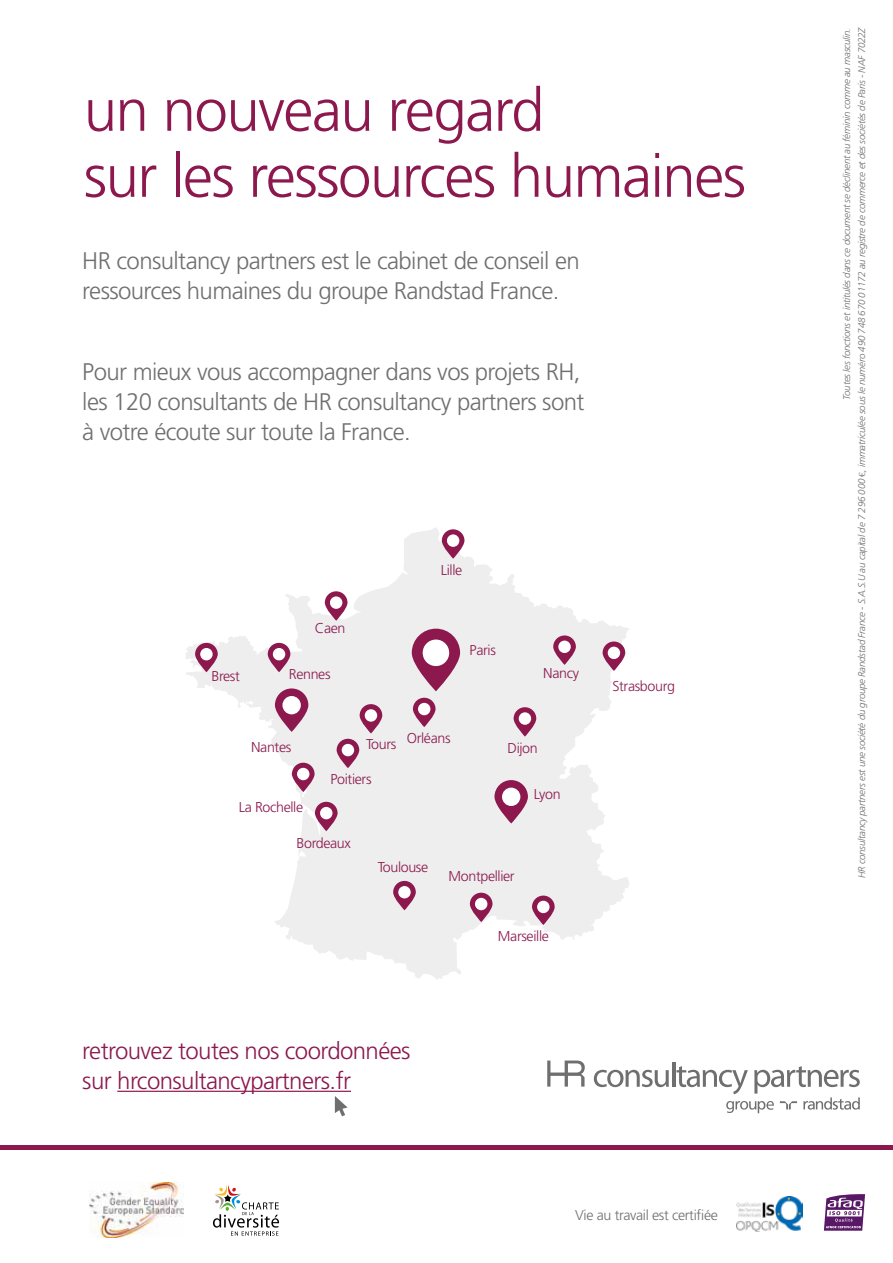
<style>
.page{position:relative;width:893px;height:1263px;background:#fff}
.page>*{position:absolute;margin:0;border:0;box-sizing:border-box;transform-origin:0 0}
.t1{font:300 60px/66px "Frutiger";letter-spacing:-.025em;color:#8c184e}
.t2{font:300 24px/30px "Frutiger";letter-spacing:-.025em;color:#706f6f}
.t3{font:300 24px/30px "Frutiger";letter-spacing:-.025em;color:#8c184e}
.t4{font:300 14.25px "Frutiger";letter-spacing:-.025em;color:#8c184e}
.t5{font:300 14.25px "Frutiger";letter-spacing:-.025em;color:#706f6f}
.t6{font:italic 300 9.75px/15px "Frutiger";letter-spacing:-.025em;color:#706f6f;text-align:right}
.s1{font-family:"Minion Pro";font-weight:400;font-style:normal}
</style>
<div class="page">
<hr style="left:117px;top:1091px;width:234px;height:1px;background:#8c184e">
<svg style="left:547px;top:1060px;width:38px;height:26px"></svg>
<svg style="left:594px;top:1070px;width:75px;height:17px"></svg>
<hr style="left:672px;top:1062px;width:3px;height:25px;background:#706f6f">
<svg style="left:676px;top:1066px;width:184px;height:47px"></svg>
<hr style="left:0;top:1145px;width:893px;height:4px;background:#8c184e">
<img style="left:90px;top:1183px;width:94px;height:54px">
<svg style="left:824px;top:1194px;width:41px;height:37px"></svg>
<svg style="left:213px;top:1185px;width:66px;height:51px"></svg>
<svg style="left:335px;top:1096px;width:13px;height:20px"></svg>
<img style="left:736px;top:1197px;width:67px;height:35px">
<svg style="left:186px;top:528px;width:443px;height:451px;fill:#eee"></svg>
<svg style="left:412px;top:629px;width:48px;height:62px;background:#a44d75"></svg>
<div style="left:423px;top:639px;width:26px;height:27px;background:#fff;border-radius:50%"></div>
<svg style="left:442px;top:529px;width:22px;height:30px"></svg>
<div style="left:447px;top:534px;width:12px;height:13px;background:#fff;border-radius:50%"></div>
<svg style="left:195px;top:643px;width:23px;height:29px"></svg>
<div style="left:200px;top:648px;width:13px;height:12px;background:#fff;border-radius:50%"></div>
<svg style="left:268px;top:643px;width:22px;height:29px"></svg>
<div style="left:273px;top:648px;width:12px;height:12px;background:#fff;border-radius:50%"></div>
<svg style="left:315px;top:802px;width:23px;height:29px"></svg>
<div style="left:320px;top:807px;width:12px;height:12px;background:#fff;border-radius:50%"></div>
<svg style="left:470px;top:893px;width:22px;height:29px"></svg>
<div style="left:475px;top:898px;width:12px;height:12px;background:#fff;border-radius:50%"></div>
<svg style="left:494px;top:780px;width:34px;height:43px"></svg>
<div style="left:502px;top:788px;width:18px;height:18px;background:#fff;border-radius:50%"></div>
<svg style="left:275px;top:688px;width:33px;height:44px"></svg>
<div style="left:282px;top:696px;width:19px;height:18px;background:#fff;border-radius:50%"></div>
<svg style="left:532px;top:895px;width:23px;height:30px"></svg>
<div style="left:537px;top:901px;width:13px;height:12px;background:#fff;border-radius:50%"></div>
<svg style="left:514px;top:707px;width:22px;height:30px"></svg>
<div style="left:519px;top:712px;width:12px;height:13px;background:#fff;border-radius:50%"></div>
<svg style="left:413px;top:698px;width:23px;height:29px"></svg>
<div style="left:418px;top:703px;width:12px;height:12px;background:#fff;border-radius:50%"></div>
<svg style="left:360px;top:704px;width:22px;height:29px"></svg>
<div style="left:365px;top:709px;width:12px;height:13px;background:#fff;border-radius:50%"></div>
<svg style="left:337px;top:739px;width:22px;height:29px"></svg>
<div style="left:342px;top:744px;width:12px;height:12px;background:#fff;border-radius:50%"></div>
<svg style="left:292px;top:763px;width:23px;height:29px"></svg>
<div style="left:297px;top:768px;width:12px;height:12px;background:#fff;border-radius:50%"></div>
<svg style="left:393px;top:881px;width:23px;height:29px"></svg>
<div style="left:398px;top:886px;width:13px;height:12px;background:#fff;border-radius:50%"></div>
<svg style="left:553px;top:635px;width:23px;height:30px"></svg>
<div style="left:558px;top:641px;width:13px;height:12px;background:#fff;border-radius:50%"></div>
<svg style="left:603px;top:641px;width:22px;height:30px"></svg>
<div style="left:608px;top:647px;width:12px;height:12px;background:#fff;border-radius:50%"></div>
<svg style="left:325px;top:591px;width:22px;height:30px"></svg>
<div style="left:330px;top:596px;width:12px;height:13px;background:#fff;border-radius:50%"></div>
<h1 class="t1" style="left:84px;top:78px;width:664px">un nouveau regard<br>sur les ressources humaines</h1>
<h2 class="t2" style="left:82px;top:246px;width:499px">HR consultancy partners est le cabinet de conseil en ressources humaines du groupe Randstad France.</h2>
<h2 class="t2" style="left:82px;top:357px;width:504px">Pour mieux vous accompagner dans vos projets RH, les 120 consultants de HR consultancy partners sont à votre écoute sur toute la France.</h2>
<h3 class="t4" style="left:315px;top:620px;width:32px">Caen</h3>
<h3 class="t4" style="left:211px;top:668px;width:30px">Brest</h3>
<h3 class="t4" style="left:289px;top:666px;width:43px">Rennes</h3>
<h3 class="t4" style="left:441px;top:562px;width:23px">Lille</h3>
<h3 class="t4" style="left:470px;top:642px;width:28px">Paris</h3>
<h3 class="t4" style="left:543px;top:664px;width:37px">Nancy</h3>
<h3 class="t4" style="left:251px;top:739px;width:42px">Nantes</h3>
<h3 class="t4" style="left:239px;top:798px;width:66px">La Rochelle</h3>
<h3 class="t4" style="left:366px;top:735px;width:32px">Tours</h3>
<h3 class="t4" style="left:330px;top:771px;width:43px">Poitiers</h3>
<h3 class="t4" style="left:297px;top:835px;width:56px">Bordeaux</h3>
<h3 class="t4" style="left:407px;top:730px;width:45px">Orléans</h3>
<h3 class="t4" style="left:507px;top:739px;width:32px">Dijon</h3>
<h3 class="t4" style="left:534px;top:786px;width:28px">Lyon</h3>
<h3 class="t4" style="left:378px;top:859px;width:52px">Toulouse</h3>
<h3 class="t4" style="left:449px;top:868px;width:68px">Montpellier</h3>
<h3 class="t4" style="left:498px;top:928px;width:52px">Marseille</h3>
<h3 class="t4" style="left:612px;top:678px;width:64px">Strasbourg</h3>
<h2 class="t3" style="left:82px;top:1036px;width:330px">retrouvez toutes nos coordonnées sur hrconsultancypartners.fr</h2>
<h3 class="t5" style="left:575px;top:1207px;width:144px">Vie au travail est certifiée</h3>
<p class="t6" style="left:839px;top:878px;width:853px;rotate:-90deg">Toutes les fonctions et intitulés dans ce document se déclinent au féminin comme au masculin.<br>HR consultancy partners est une société du groupe Randstad France - S.A.S.U au capital de 7 296 000 <span class="s1">€</span>, immatriculée sous le numéro 490 748 670 01172 au registre de commerce et des sociétés de Paris - NAF 7022Z</p>
</div>
